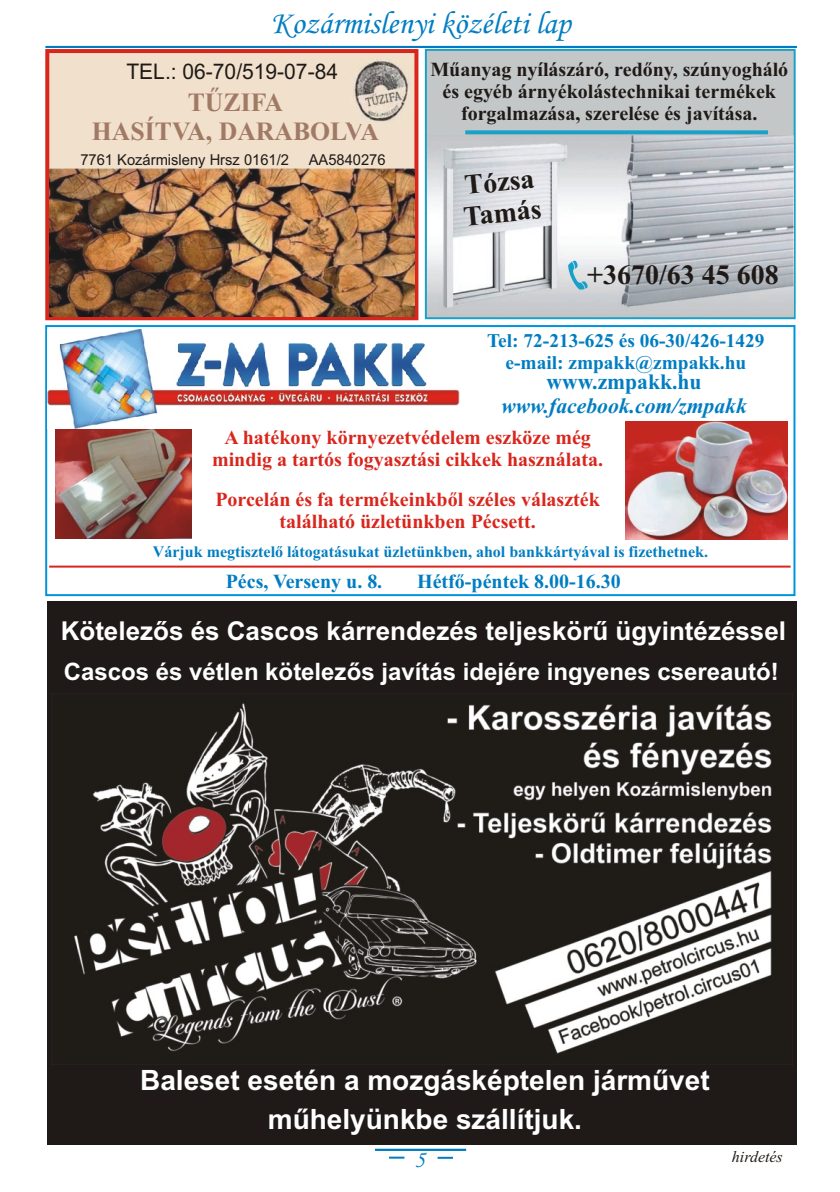
<style>
.page{position:relative;width:840px;height:1192px;background:#fff}
.page>*{position:absolute;margin:0;border:0;box-sizing:border-box;transform-origin:0 0}
.t1{font:italic 32px "Monotype Corsiva";color:#007dc2}
.t2{font:700 28px/39.2px "Arial";color:#fff;text-align:center}
.t3{font:700 28px/31px "Times New Roman";color:#1f1a17}
.t4{font:700 26.4px/29.2px "Times New Roman";color:#a17a66;text-align:center}
.t5{font:700 26px "Arial";color:#fff}
.t6{font:700 24px "Arial";color:#fff}
.t7{font:italic 24px "Monotype Corsiva";color:#007dc2}
.t8{font:italic 700 22px "Times New Roman";color:#007dc2}
.t9{font:700 22px "Times New Roman";color:#007dc2}
.t10{font:21.6px "Arial";color:#1f1a17}
.t11{font:700 20px/22.2px "Times New Roman";color:#d9261c;text-align:center}
.t12{font:700 20px/22.2px "Times New Roman";color:#1f1a17;text-align:center}
.t13{font:700 20px "Times New Roman";color:#007dc2}
.t14{font:700 19.4px/21.4px "Times New Roman";color:#007dc2;text-align:center}
.t15{font:700 16px "Times New Roman";color:#007dc2}
.t16{font:italic 16px "Times New Roman";color:#1f1a17}
.t17{font:15px "Arial";color:#1f1a17}
</style>
<div class="page">
<div style="left:47px;top:601px;width:750px;height:543px;background:#1f1a17"></div>
<img style="left:74px;top:703px;width:698px;height:351px">
<div style="left:45px;top:325px;width:750px;height:271px;background:#fff;border:2px solid #0094de"></div>
<img style="left:48px;top:329px;width:412px;height:100px">
<svg style="left:47px;top:565px;width:746px;height:4px"></svg>
<div style="left:425px;top:49px;width:371px;height:270px;background:#c4c7c7;border:2px solid #1aa1c9"></div>
<img style="left:427px;top:135px;width:366px;height:181px">
<svg style="left:461px;top:130px;width:311px;height:6px"></svg>
<svg style="left:375px;top:1148px;width:92px;height:11px"></svg>
<svg style="left:45px;top:45px;width:752px;height:4px;background:#75b9dd"></svg>
<img style="left:55px;top:429px;width:136px;height:110px">
<img style="left:625px;top:422px;width:163px;height:118px">
<div style="left:45px;top:49px;width:373px;height:271px;background:#f0e0cc;border:4px solid #d9261c"></div>
<img style="left:49px;top:168px;width:365px;height:148px">
<img style="left:353px;top:59px;width:56px;height:63px">
<svg style="left:565px;top:260px;width:23px;height:32px"></svg>
<h1 class="t1" style="left:271px;top:11px;width:301px">Kozármislenyi közéleti lap</h1>
<p class="t10" style="left:126px;top:63px;width:213px">TEL.: 06-70/519-07-84</p>
<h3 class="t4" style="left:92px;top:90px;width:289px">TÛZIFA<br>HASÍTVA, DARABOLVA</h3>
<p class="t17" style="left:80px;top:154px;width:210px">7761 Kozármisleny Hrsz 0161/2</p>
<p class="t17" style="left:309px;top:154px;width:78px">AA5840276</p>
<p class="t12" style="left:430px;top:60px;width:359px">Mûanyag nyílászáró, redõny, szúnyogháló és egyéb árnyékolástechnikai termékek forgalmazása, szerelése és javítása.</p>
<h2 class="t3" style="left:459px;top:173px;width:80px;rotate:-6deg">Tó sz a<br>Tamás</h2>
<h2 class="t3" style="left:587px;top:262px;width:193px">+3670/63 45 608</h2>
<p class="t14" style="left:487px;top:332px;width:279px">Tel: 72-213-625 és 06-30/426-1429 e-mail: zmpakk@zmpakk.hu</p>
<p class="t9" style="left:547px;top:374px;width:157px">www.zmpakk.hu</p>
<p class="t8" style="left:501px;top:399px;width:247px">www.facebook.com/zmpakk</p>
<p class="t11" style="left:212px;top:428px;width:393px">A hatékony környezetvédelem eszköze még mindig a tartós fogyasztási cikkek használata.</p>
<p class="t11" style="left:215px;top:490px;width:386px">Porcelán és fa termékeinkbõl széles választék található üzletünkben Pécsett.</p>
<p class="t15" style="left:153px;top:546px;width:557px">Várjuk megtisztelõ látogatásukat üzletünkben, ahol bankkártyával is fizethetnek.</p>
<p class="t13" style="left:226px;top:575px;width:158px">Pécs, Verseny u. 8.</p>
<p class="t13" style="left:417px;top:575px;width:205px">Hétfõ-péntek 8.00-16.30</p>
<h3 class="t5" style="left:61px;top:621px;width:727px">Kötelezõs és Cascos kárrendezés teljeskörû ügyintézéssel</h3>
<p class="t6" style="left:64px;top:663px;width:716px">Cascos és vétlen kötelezõs javítás idejére ingyenes csereautó!</p>
<h2 class="t2" style="left:140px;top:1063px;width:571px">Baleset esetén a mozgásképtelen jármûvet mûhelyünkbe szállítjuk.</h2>
<p class="t7" style="left:415px;top:1150px;width:12px">5</p>
<p class="t16" style="left:732px;top:1151px;width:52px">hirdetés</p>
</div>
